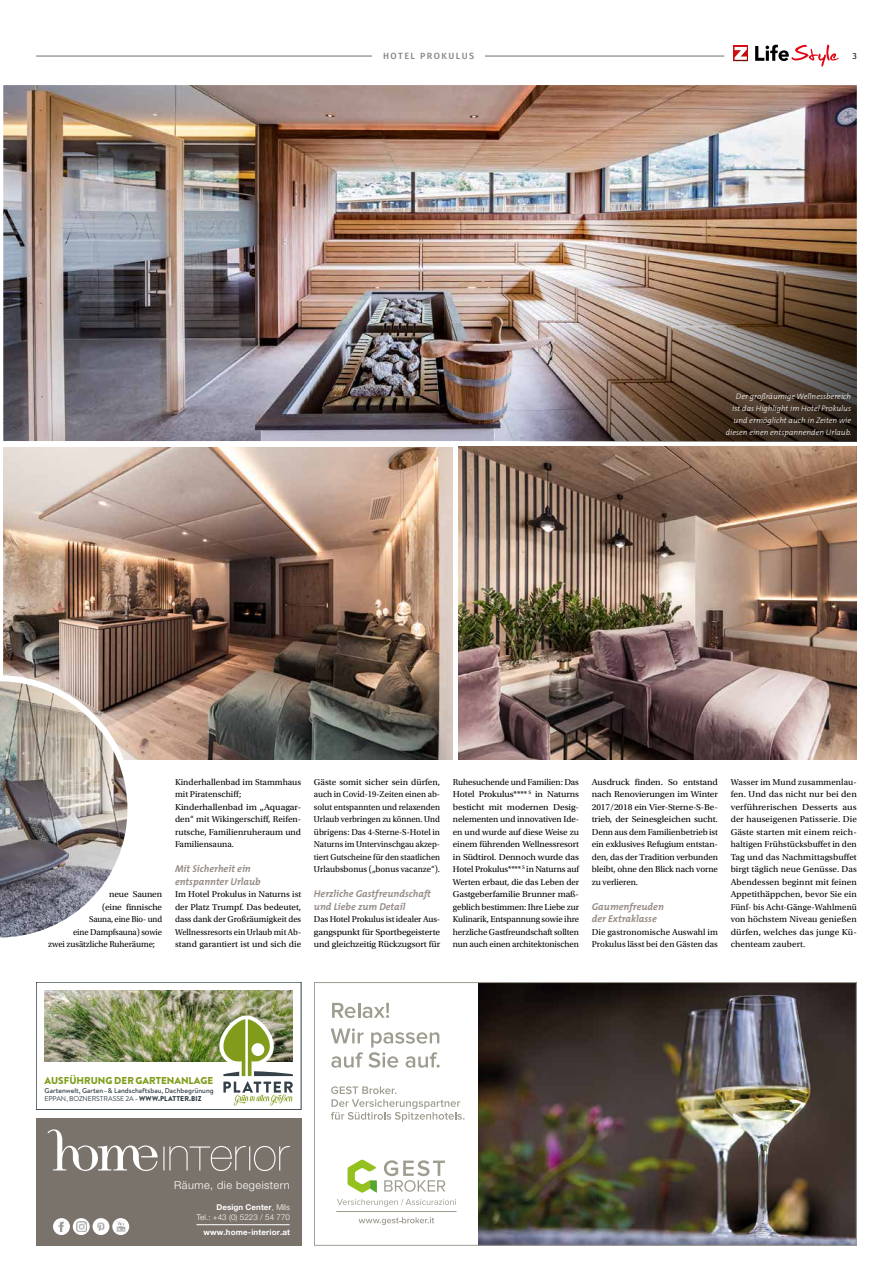
<style>
.page{position:relative;width:893px;height:1282px;background:#fff}
.page>*{position:absolute;margin:0;border:0;box-sizing:border-box;transform-origin:0 0}
.t1{font:300 11px "Helvetica Neue LT Std";letter-spacing:.04em;color:#fff}
.t2{font:italic 700 10px/12.5px "The Mix";color:#988e88}
.t3{font:900 10px "Brandon Text";color:#809c1a}
.t4{font:9px/12.5px "Utopia Std";color:#000;text-align:justify}
.t5{font:9px/12.5px "Utopia Std";color:#000;text-align:justify;scale:1.05 1}
.t6{font:9px "Utopia Std";color:#000;scale:.96 1}
.t7{font:9px "Utopia Std";color:#000;scale:.94 1}
.t8{font:500 9px "Fira Sans";letter-spacing:.16em;color:#878787}
.t9{font:9px "Fira Sans";color:#000}
.t10{font:italic 300 8px/12px "The Mix";color:#fff;text-align:right}
.t11{font:300 8px/10.5px "Helvetica Neue LT Std";letter-spacing:.01em;color:#fff;text-align:right}
.t12{font:700 8px "Helvetica Neue LT Std";letter-spacing:.02em;color:#fff}
.t13{font:500 7px/8px "Brandon Text";color:#344149}
.s1{font-weight:400}
.s2{font-weight:900}
.s3{font-weight:700}
</style>
<div class="page">
<svg style="left:733px;top:46px;width:15px;height:15px"></svg>
<svg style="left:755px;top:45px;width:84px;height:22px"></svg>
<hr style="left:36px;top:56px;width:688px;height:1px;background:#706f6f">
<div style="left:372px;top:40px;width:113px;height:33px;background:#fff"></div>
<div style="left:36px;top:1118px;width:265px;height:127px;background:#7a736c"></div>
<svg style="left:48px;top:1129px;width:242px;height:41px"></svg>
<svg style="left:53px;top:1217px;width:17px;height:17px"></svg>
<svg style="left:57px;top:1220px;width:9px;height:11px"></svg>
<svg style="left:112px;top:1217px;width:17px;height:17px"></svg>
<svg style="left:116px;top:1220px;width:9px;height:12px"></svg>
<svg style="left:93px;top:1217px;width:16px;height:17px"></svg>
<svg style="left:97px;top:1222px;width:8px;height:8px"></svg>
<svg style="left:73px;top:1217px;width:17px;height:17px"></svg>
<svg style="left:76px;top:1221px;width:10px;height:10px"></svg>
<hr style="left:196px;top:1224px;width:94px;height:1px;background:#fff">
<img style="left:314px;top:982px;width:543px;height:263px">
<img style="left:45px;top:990px;width:248px;height:71px">
<img style="left:214px;top:1015px;width:79px;height:90px">
<img style="left:3px;top:447px;width:450px;height:312px">
<img style="left:3px;top:85px;width:854px;height:356px">
<img style="left:459px;top:446px;width:398px;height:313px">
<img style="left:0;top:675px;width:134px;height:263px">
<img style="left:520px;top:267px;width:337px;height:174px">
<p class="t8" style="left:383px;top:49px;width:92px">HOTEL PROKULUS</p>
<p class="t9" style="left:852px;top:49px;width:6px">3</p>
<p class="t10" style="left:726px;top:390px;width:127px">Der großräumige Wellnessbereich<br>ist das Highlight im Hotel Prokulus und ermöglicht auch in Zeiten wie diesen einen entspannenden Urlaub.</p>
<p class="t4" style="left:109px;top:888px;width:55px">neue Saunen</p>
<p class="t4" style="left:102px;top:900px;width:62px">(eine finnische</p>
<p class="t7" style="left:89px;top:914px;width:79px">Sauna, eine Bio- und</p>
<p class="t6" style="left:73px;top:927px;width:94px">eine Dampfsauna) sowie</p>
<p class="t4" style="left:48px;top:938px;width:108px">zwei zusätzliche Ruheräume;</p>
<p class="t4" style="left:175px;top:775px;width:128px;text-align:left">Kinderhallenbad im Stammhaus mit Piratenschiff;<br>Kinderhallenbad im „Aquagar&shy;den“ mit Wikingerschiff, Reifen&shy;rutsche, Familienruheraum und<br>Familiensauna.</p>
<p class="t2" style="left:175px;top:862px;width:87px">Mit Sicherheit ein entspannter Urlaub</p>
<p class="t4" style="left:175px;top:888px;width:128px">Im Hotel Prokulus in Naturns ist der Platz Trumpf. Das bedeutet, dass dank der Großräumigkeit des Wellnessresorts ein Urlaub mit Ab&shy;stand garantiert ist und sich die</p>
<p class="t4" style="left:314px;top:775px;width:128px">Gäste somit sicher sein dürfen, auch in Covid-19-Zeiten einen ab&shy;solut entspannten und relaxenden Urlaub verbringen zu können. Und übrigens: Das 4-Sterne-S-Hotel in Naturns im Untervinschgau akzep&shy;tiert Gutscheine für den staatlichen Urlaubsbonus („bonus vacanze“).</p>
<p class="t2" style="left:314px;top:887px;width:118px">Herzliche Gastfreundschaft und Liebe zum Detail</p>
<p class="t4" style="left:314px;top:913px;width:128px">Das Hotel Prokulus ist idealer Aus&shy;gangspunkt für Sportbegeisterte und gleichzeitig Rückzugsort für</p>
<p class="t4" style="left:453px;top:775px;width:128px">Ruhesuchende und Familien: Das Hotel Prokulus**** <sup>S</sup> in Naturns besticht mit modernen Desig&shy;nelementen und innovativen Ide&shy;en und wurde auf diese Weise zu einem führenden Wellnessresort in Südtirol. Dennoch wurde das Hotel Prokulus**** <sup>S</sup> in Naturns auf Werten erbaut, die das Leben der Gastgeberfamilie Brunner maß&shy;geblich bestimmen: Ihre Liebe zur Kulinarik, Entspannung sowie ihre herzliche Gastfreundschaft sollten nun auch einen architektonischen</p>
<p class="t5" style="left:592px;top:775px;width:122px">Ausdruck finden. So entstand nach Renovierungen im Winter 2017/2018 ein Vier-Sterne-S-Be&shy;trieb, der Seinesgleichen sucht.<br>Denn aus dem Familienbetrieb ist ein exklusives Refugium entstan&shy;den, das der Tradition verbunden bleibt, ohne den Blick nach vorne zu verlieren.</p>
<p class="t2" style="left:592px;top:899px;width:74px">Gaumenfreuden der Extraklasse</p>
<p class="t4" style="left:592px;top:925px;width:128px">Die gastronomische Auswahl im<br>Prokulus lässt bei den Gästen das</p>
<p class="t4" style="left:731px;top:775px;width:128px">Wasser im Mund zusammenlau&shy;fen. Und das nicht nur bei den verführerischen Desserts aus der hauseigenen Patisserie. Die Gäste starten mit einem reich&shy;haltigen Frühstücksbuffet in den Tag und das Nachmittagsbuffet birgt täglich neue Genüsse. Das Abendessen beginnt mit feinen Appetithäppchen, bevor Sie ein Fünf- bis Acht-Gänge-Wahlmenü von höchstem Niveau genießen dürfen, welches das junge Kü&shy;chenteam zaubert.</p>
<p class="t3" style="left:45px;top:1073px;width:170px">AUSFÜHRUNG DER GARTENANLAGE</p>
<p class="t13" style="left:45px;top:1086px;width:171px">Gartenwelt, Garten–&amp; Landschaftsbau, Dachbegrünung<br><span class="s1">EPPAN, BOZNERSTRASSE 2A</span> - <span class="s2">WWW.PLATTER.BIZ</span></p>
<p class="t1" style="left:174px;top:1177px;width:117px">Räume, die begeistern</p>
<p class="t11" style="left:197px;top:1201px;width:95px"><span class="s3">Design Center</span>, Mils<br>Tel.: +43 (0) 5223 / 54 770</p>
<p class="t12" style="left:203px;top:1227px;width:88px">www.home-interior.at</p>
</div>
